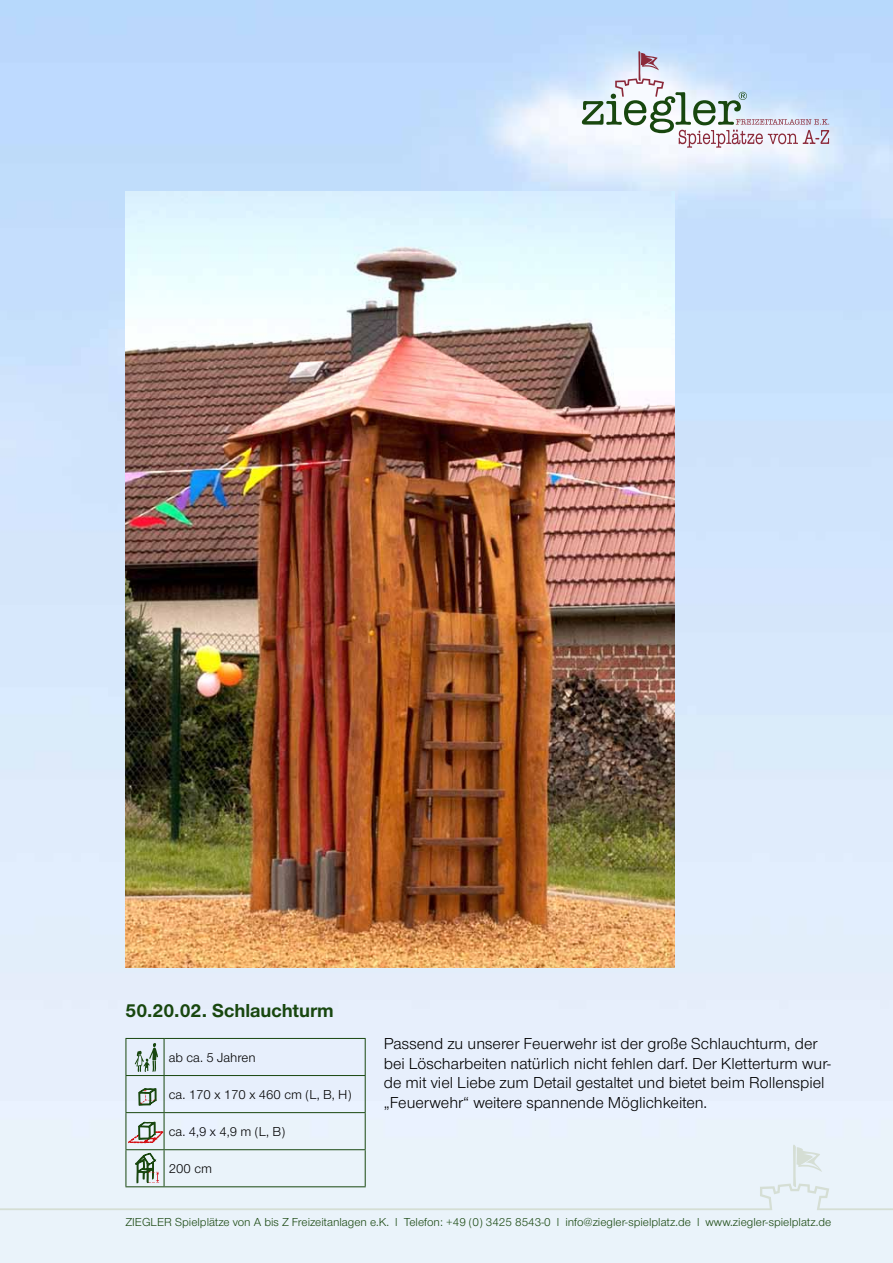
<style>
.page{position:relative;width:893px;height:1263px;background:#fff}
.page>*{position:absolute;margin:0;border:0;box-sizing:border-box;transform-origin:0 0}
.t1{font:700 19.5px "Nimbus San Nov";color:#18470f}
.t2{font:16.5px/19.8px "Nimbus San Nov";color:#000}
.t3{font:13.5px "Nimbus San Nov";color:#000}
.t4{font:12px "Nimbus San Nov";color:#18470f}
</style>
<div class="page">
<img style="left:0;top:0;width:893px;height:1263px">
<svg style="left:582px;top:50px;width:247px;height:98px"></svg>
<div style="left:0;top:1143px;width:893px;height:67px;background:#eaf3fa"></div>
<hr style="left:164px;top:1039px;width:1px;height:36px;background:#18470f">
<hr style="left:164px;top:1076px;width:1px;height:36px;background:#18470f">
<hr style="left:164px;top:1113px;width:1px;height:36px;background:#18470f">
<hr style="left:164px;top:1150px;width:1px;height:36px;background:#18470f">
<hr style="left:125px;top:1038px;width:39px;height:1px;background:#18470f">
<hr style="left:125px;top:1039px;width:1px;height:36px;background:#18470f">
<hr style="left:164px;top:1038px;width:202px;height:1px;background:#18470f">
<hr style="left:365px;top:1039px;width:1px;height:36px;background:#18470f">
<hr style="left:125px;top:1075px;width:39px;height:1px;background:#18470f">
<hr style="left:125px;top:1076px;width:1px;height:36px;background:#18470f">
<hr style="left:164px;top:1075px;width:202px;height:1px;background:#18470f">
<hr style="left:365px;top:1076px;width:1px;height:36px;background:#18470f">
<hr style="left:125px;top:1112px;width:39px;height:1px;background:#18470f">
<hr style="left:125px;top:1113px;width:1px;height:36px;background:#18470f">
<hr style="left:164px;top:1112px;width:202px;height:1px;background:#18470f">
<hr style="left:365px;top:1113px;width:1px;height:36px;background:#18470f">
<hr style="left:125px;top:1149px;width:39px;height:1px;background:#18470f">
<hr style="left:125px;top:1150px;width:1px;height:36px;background:#18470f">
<hr style="left:164px;top:1149px;width:202px;height:1px;background:#18470f">
<hr style="left:365px;top:1150px;width:1px;height:36px;background:#18470f">
<hr style="left:125px;top:1186px;width:39px;height:1px;background:#18470f">
<hr style="left:164px;top:1186px;width:202px;height:1px;background:#18470f">
<svg style="left:135px;top:1152px;width:24px;height:31px"></svg>
<svg style="left:139px;top:1088px;width:18px;height:24px"></svg>
<svg style="left:128px;top:1122px;width:35px;height:21px"></svg>
<svg style="left:135px;top:1043px;width:23px;height:29px"></svg>
<img style="left:125px;top:191px;width:549px;height:776px">
<p class="t1" style="left:125px;top:999px;width:210px">50.20.02. Schlauchturm</p>
<p class="t3" style="left:169px;top:1049px;width:88px">ab ca. 5 Jahren</p>
<p class="t3" style="left:169px;top:1086px;width:184px">ca. 170 x 170 x 460 cm (L, B, H)</p>
<p class="t3" style="left:169px;top:1123px;width:118px">ca. 4,9 x 4,9 m (L, B)</p>
<p class="t3" style="left:169px;top:1161px;width:45px">200 cm</p>
<p class="t2" style="left:384px;top:1033px;width:449px">Passend zu unserer Feuerwehr ist der große Schlauchturm, der bei Löscharbeiten natürlich nicht fehlen darf. Der Kletterturm wur&shy;de mit viel Liebe zum Detail gestaltet und bietet beim Rollenspiel „Feuerwehr“ weitere spannende Möglichkeiten.</p>
<p class="t4" style="left:125px;top:1215px;width:707px">ZIEGLER Spielplätze von A bis Z Freizeitanlagen e.K. l Telefon: +49 (0) 3425 8543-0 l info@ziegler-spielplatz.de l www.ziegler-spielplatz.de</p>
</div>
